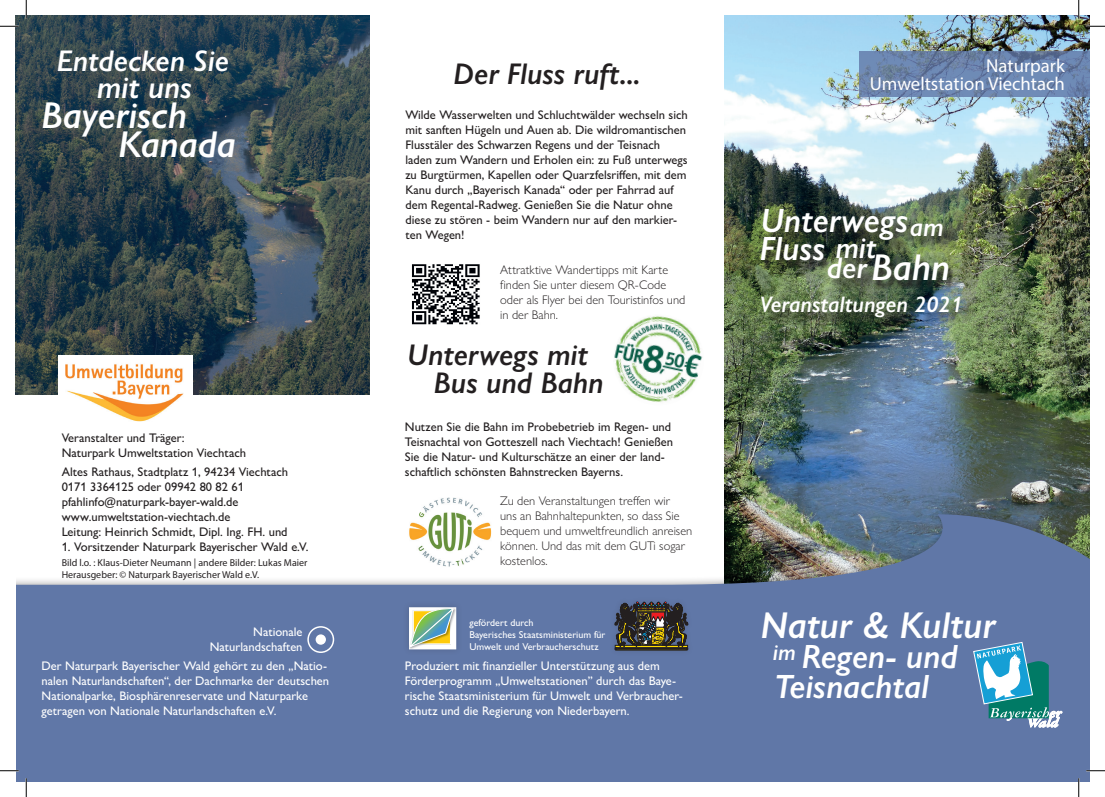
<style>
.page{position:relative;width:1105px;height:797px;background:#fff}
.page>*{position:absolute;margin:0;border:0;box-sizing:border-box;transform-origin:0 0}
.t1{font:italic 600 37.5px "Gill Sans Nova";color:#fff}
.t2{font:italic 600 33.75px "Gill Sans Nova";color:#fff}
.t3{font:italic 600 31.25px "Gill Sans Nova";color:#fff}
.t4{font:italic 600 30px/28.2px "Gill Sans Nova";color:#231f20}
.t5{font:italic 600 30px "Gill Sans Nova";color:#fff}
.t6{font:italic 600 26.25px "Gill Sans Nova";color:#fff}
.t7{font:italic 600 22.5px "Gill Sans Nova";color:#fff}
.t8{font:18.75px/18.8px "Myriad Pro";color:#fff;text-align:right}
.t9{font:500 12.5px/15px "Gill Sans Nova";color:#231f20}
.t10{font:500 12.5px/15px "Gill Sans Nova";color:#fff}
.t11{font:300 12.5px/15px "Gill Sans Nova";color:#231f20}
.t12{font:10px/12px "Myriad Pro";color:#231f20}
.t13{font:500 10px/12px "Gill Sans Nova";color:#fff}
.s1{font-size:30px}
</style>
<div class="page">
<img style="left:724px;top:16px;width:365px;height:490px">
<div style="left:17px;top:506px;width:1072px;height:275px;background:#231f20;opacity:.43"></div>
<svg style="left:17px;top:514px;width:1072px;height:267px;fill:#6077a7"></svg>
<svg style="left:859px;top:51px;width:230px;height:46px;fill:#6d87b0"></svg>
<svg style="left:307px;top:626px;width:27px;height:27px"></svg>
<svg style="left:973px;top:642px;width:89px;height:85px"></svg>
<div style="left:763px;top:298px;width:212px;height:34px;background:#231f20;opacity:.75"></div>
<div style="left:609px;top:596px;width:85px;height:60px;background:#231f20;opacity:.18"></div>
<svg style="left:615px;top:602px;width:73px;height:48px"></svg>
<div style="left:402px;top:600px;width:61px;height:55px;background:#231f20;opacity:.18"></div>
<img style="left:455px;top:607px;width:1px;height:42px">
<svg style="left:408px;top:606px;width:47px;height:43px"></svg>
<img style="left:614px;top:316px;width:89px;height:87px">
<img style="left:408px;top:497px;width:86px;height:70px">
<img style="left:412px;top:264px;width:68px;height:61px">
<img style="left:16px;top:16px;width:354px;height:378px">
<img style="left:59px;top:355px;width:134px;height:67px">
<div style="left:765px;top:211px;width:158px;height:44px;background:#231f20;opacity:.75"></div>
<div style="left:830px;top:241px;width:62px;height:53px;background:#231f20;opacity:.75"></div>
<div style="left:873px;top:257px;width:83px;height:33px;background:#231f20;opacity:.75"></div>
<div style="left:913px;top:226px;width:45px;height:25px;background:#231f20;opacity:.75"></div>
<div style="left:761px;top:239px;width:70px;height:31px;background:#231f20;opacity:.75"></div>
<svg style="left:0;top:25px;width:19px;height:2px"></svg>
<svg style="left:1086px;top:25px;width:19px;height:2px"></svg>
<svg style="left:0;top:770px;width:19px;height:1px"></svg>
<svg style="left:1086px;top:770px;width:19px;height:1px"></svg>
<svg style="left:25px;top:0;width:2px;height:19px"></svg>
<svg style="left:25px;top:778px;width:2px;height:19px"></svg>
<svg style="left:1078px;top:0;width:1px;height:19px"></svg>
<svg style="left:1078px;top:778px;width:1px;height:19px"></svg>
<h3 class="t5" style="left:57px;top:43px;width:174px">Entdecken Sie</h3>
<h1 class="t1" style="left:42px;top:93px;width:147px">Bayerisch</h1>
<h3 class="t3" style="left:97px;top:68px;width:97px">mit uns</h3>
<h1 class="t1" style="left:118px;top:122px;width:119px">Kanada</h1>
<p class="t9" style="left:62px;top:430px;width:186px">Veranstalter und Träger:<br>Naturpark Umweltstation Viechtach</p>
<p class="t9" style="left:62px;top:464px;width:228px">Altes Rathaus, Stadtplatz 1, 94234 Viechtach 0171 3364125 oder 09942 80 82 61 pfahlinfo@naturpark-bayer-wald.de www.umweltstation-viechtach.de<br>Leitung: Heinrich Schmidt, Dipl. Ing. FH. und</p>
<p class="t9" style="left:62px;top:539px;width:248px">1. Vorsitzender Naturpark Bayerischer Wald e.V.</p>
<p class="t12" style="left:62px;top:556px;width:247px">Bild l.o. : Klaus-Dieter Neumann | andere Bilder: Lukas Maier<br>Herausgeber: © Naturpark Bayerischer Wald e.V.</p>
<p class="t10" style="left:210px;top:624px;width:94px;text-align:right">Nationale<br>Naturlandschaften</p>
<p class="t10" style="left:42px;top:658px;width:289px">Der Naturpark Bayerischer Wald gehört zu den „Natio&shy;nalen Naturlandschaften“, der Dachmarke der deutschen Nationalparke, Biosphärenreservate und Naturparke getragen von Nationale Naturlandschaften e.V.</p>
<h3 class="t4" style="left:454px;top:59px;width:189px">Der Fluss ruft...</h3>
<p class="t9" style="left:405px;top:107px;width:284px">Wilde Wasserwelten und Schluchtwälder wechseln sich mit sanften Hügeln und Auen ab. Die wildromantischen Flusstäler des Schwarzen Regens und der Teisnach laden zum Wandern und Erholen ein: zu Fuß unterwegs zu Burgtürmen, Kapellen oder Quarzfelsriffen, mit dem Kanu durch „Bayerisch Kanada“ oder per Fahrrad auf dem Regental-Radweg. Genießen Sie die Natur ohne diese zu stören - beim Wandern nur auf den markier&shy;ten Wegen!</p>
<p class="t11" style="left:500px;top:262px;width:187px">Attratktive Wandertipps mit Karte finden Sie unter diesem QR-Code oder als Flyer bei den Touristinfos und in der Bahn.</p>
<h3 class="t4" style="left:434px;top:340px;width:171px;text-indent:-26px">Unterwegs mit<br>Bus und Bahn</h3>
<p class="t9" style="left:405px;top:419px;width:270px">Nutzen Sie die Bahn im Probebetrieb im Regen- und Teisnachtal von Gotteszell nach Viechtach! Genießen Sie die Natur- und Kulturschätze an einer der land&shy;schaftlich schönsten Bahnstrecken Bayerns.</p>
<p class="t11" style="left:500px;top:493px;width:193px">Zu den Veranstaltungen treffen wir<br>uns an Bahnhaltepunkten, so dass Sie bequem und umweltfreundlich anreisen können. Und das mit dem GUTi sogar kostenlos.</p>
<p class="t13" style="left:469px;top:616px;width:137px">gefördert durch<br>Bayerisches Staatsministerium für<br>Umwelt und Verbraucherschutz</p>
<p class="t10" style="left:405px;top:658px;width:279px">Produziert mit finanzieller Unterstützung aus dem Förderprogramm „Umweltstationen” durch das Baye&shy;rische Staatsministerium für Umwelt und Verbraucher&shy;schutz und die Regierung von Niederbayern.</p>
<h3 class="t8" style="left:870px;top:56px;width:197px">Naturpark<br>Umweltstation Viechtach</h3>
<h2 class="t2" style="left:761px;top:199px;width:149px">Unterwegs</h2>
<h3 class="t5" style="left:835px;top:229px;width:42px">mit</h3>
<h1 class="t1" style="left:827px;top:245px;width:125px"><span class="s1">der</span> Bahn</h1>
<h3 class="t6" style="left:910px;top:211px;width:35px">am</h3>
<h2 class="t2" style="left:760px;top:228px;width:67px">Fluss</h2>
<h3 class="t7" style="left:760px;top:290px;width:205px">Veranstaltungen 2021</h3>
<h1 class="t1" style="left:761px;top:602px;width:236px">Natur &amp; Kultur</h1>
<h3 class="t7" style="left:773px;top:638px;width:24px">im</h3>
<h2 class="t2" style="left:802px;top:635px;width:158px">Regen- und</h2>
<h2 class="t2" style="left:774px;top:665px;width:156px">Teisnachtal</h2>
</div>
